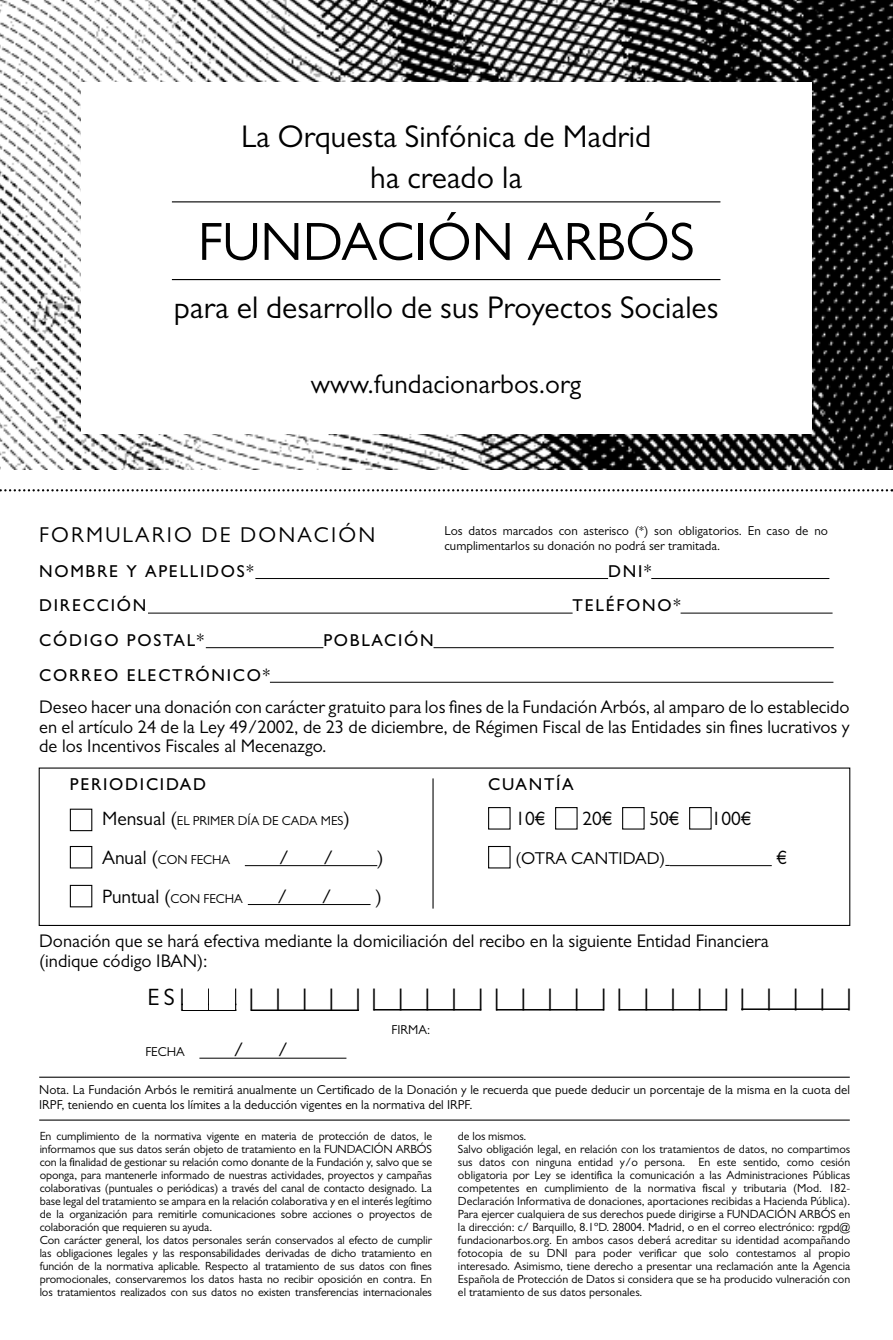
<style>
.page{position:relative;width:893px;height:1340px;background:#fff}
.page>*{position:absolute;margin:0;border:0;box-sizing:border-box;transform-origin:0 0}
.t1{font:54px "Gill Sans MT Pro";letter-spacing:.18em;color:#000}
.t2{font:31.5px/40.5px "Gill Sans MT Pro";color:#000;text-align:center}
.t3{font:27px "Gill Sans MT Pro";color:#000}
.t4{font:23.85px "Gill Sans MT Pro";color:#000}
.t5{font:21.6px "Gill Sans MT Pro";letter-spacing:.225em;color:#000}
.t6{font:19.35px "Gill Sans MT Pro";color:#000}
.t7{font:18.45px/19.3px "Gill Sans MT Pro";color:#000;text-align:justify}
.t8{font:500 17.32px "Gill Sans MT Pro";letter-spacing:.1em;color:#000}
.t9{font:17.32px "Gill Sans MT Pro";color:#000}
.t10{font:13.05px/15.5px "Gill Sans MT Pro";color:#000}
.t11{font:11.92px/13px "Gill Sans MT Pro";color:#000}
.s1{font-size:19.35px}
.s2{font-size:13.05px}
.s3{color:#fff}
</style>
<div class="page">
<hr style="left:181px;top:1003px;width:55px;height:2px;background:#000">
<hr style="left:251px;top:1009px;width:108px;height:2px;background:#000">
<hr style="left:181px;top:1009px;width:55px;height:2px;background:#000">
<hr style="left:373px;top:1009px;width:108px;height:1px;background:#000">
<hr style="left:496px;top:1009px;width:108px;height:1px;background:#000">
<hr style="left:619px;top:1009px;width:108px;height:1px;background:#000">
<div style="left:39px;top:767px;width:811px;height:159px;border:1px solid #000"></div>
<hr style="left:245px;top:865px;width:132px;height:1px;background:#000">
<hr style="left:248px;top:904px;width:123px;height:1px;background:#000">
<div style="left:70px;top:808px;width:22px;height:23px;border:1px solid #000"></div>
<div style="left:70px;top:846px;width:22px;height:22px;border:1px solid #000"></div>
<div style="left:70px;top:884px;width:22px;height:23px;border:1px solid #000"></div>
<hr style="left:670px;top:865px;width:102px;height:1px;background:#000">
<div style="left:488px;top:807px;width:23px;height:22px;border:1px solid #000"></div>
<div style="left:555px;top:807px;width:23px;height:22px;border:1px solid #000"></div>
<div style="left:622px;top:807px;width:23px;height:22px;border:1px solid #000"></div>
<div style="left:689px;top:807px;width:23px;height:22px;border:1px solid #000"></div>
<div style="left:488px;top:846px;width:23px;height:22px;border:1px solid #000"></div>
<hr style="left:39px;top:1119px;width:811px;height:1px;background:#000">
<hr style="left:39px;top:1076px;width:811px;height:1px;background:#000">
<hr style="left:255px;top:578px;width:353px;height:1px;background:#000">
<hr style="left:651px;top:578px;width:178px;height:1px;background:#000">
<hr style="left:148px;top:612px;width:425px;height:1px;background:#000">
<hr style="left:681px;top:612px;width:151px;height:1px;background:#000">
<hr style="left:206px;top:647px;width:117px;height:1px;background:#000">
<hr style="left:434px;top:647px;width:400px;height:1px;background:#000">
<hr style="left:270px;top:682px;width:563px;height:1px;background:#000">
<hr style="left:199px;top:1057px;width:147px;height:1px;background:#000">
<hr style="left:432px;top:778px;width:2px;height:130px;background:#000">
<hr style="left:741px;top:1008px;width:108px;height:1px;background:#000">
<div style="left:183px;top:988px;width:25px;height:21px;background:#fff"></div>
<div style="left:210px;top:988px;width:25px;height:21px;background:#fff"></div>
<svg style="left:0;top:489px;width:892px;height:2px"></svg>
<img style="left:0;top:0;width:893px;height:469px">
<div style="left:81px;top:82px;width:731px;height:352px;background:#fff"></div>
<hr style="left:172px;top:201px;width:548px;height:1px;background:#000">
<hr style="left:172px;top:279px;width:548px;height:1px;background:#000">
<h2 class="t2" style="left:241px;top:116px;width:412px">La Orquesta Sinfónica de Madrid ha creado la</h2>
<h1 class="t1" style="left:198px;top:209px;width:498px">fundación arbós</h1>
<h2 class="t2" style="left:174px;top:287px;width:546px">para el desarrollo de sus Proyectos Sociales</h2>
<h3 class="t3" style="left:311px;top:367px;width:272px">www.fundacionarbos.org</h3>
<h3 class="t5" style="left:39px;top:522px;width:338px">formulario DE DONACIÓN</h3>
<p class="t10" style="left:444px;top:522px;width:385px">Los datos marcados con asterisco (*) son obligatorios. En caso de no cumplimentarlos su donación no podrá ser tramitada.</p>
<h3 class="t8" style="left:39px;top:560px;width:118px">NOMBRE Y APE</h3>
<h3 class="t8" style="left:180px;top:560px;width:33px">LLIDO</h3>
<h3 class="t8" style="left:237px;top:560px;width:18px">S*</h3>
<h3 class="t8" style="left:608px;top:560px;width:45px">DNI*</h3>
<h3 class="t8" style="left:39px;top:595px;width:109px">DIRECCIÓN</h3>
<h3 class="t8" style="left:573px;top:595px;width:109px">TELÉFONO*</h3>
<h3 class="t8" style="left:39px;top:630px;width:26px">CÓDI</h3>
<h3 class="t8" style="left:90px;top:630px;width:116px">GO POSTAL*</h3>
<h3 class="t8" style="left:323px;top:630px;width:62px">POBLACIÓN</h3>
<h3 class="t8" style="left:39px;top:664px;width:14px">CORREO</h3>
<h3 class="t8" style="left:127px;top:664px;width:35px">ELECTRÓNICO</h3>
<h3 class="t8" style="left:263px;top:664px;width:9px">*</h3>
<p class="t7" style="left:39px;top:697px;width:812px">Deseo hacer una donación con carácter gratuito para los fines de la Fundación Arbós, al amparo de lo establecido en el artículo 24 de la Ley 49/2002, de 23 de diciembre, de Régimen Fiscal de las Entidades sin fines lucrativos y de los I ncentivos Fiscales al Mecenazgo.</p>
<h3 class="t8" style="left:70px;top:774px;width:138px">PERIODICIDAD</h3>
<p class="t10" style="left:102px;top:812px;width:249px"><span class="s1">Mensual (</span>el prim er día de cada m es<span class="s1">)</span></p>
<p class="t10" style="left:102px;top:851px;width:127px"><span class="s1">Anual (</span>con fecha</p>
<h3 class="t6" style="left:279px;top:845px;width:12px">/</h3>
<h3 class="t6" style="left:323px;top:845px;width:12px">/</h3>
<h3 class="t6" style="left:377px;top:845px;width:8px">)</h3>
<h3 class="t6" style="left:102px;top:884px;width:140px">Puntual (<span class="s2">con fec ha</span></h3>
<h3 class="t6" style="left:277px;top:884px;width:12px">/</h3>
<h3 class="t6" style="left:321px;top:884px;width:12px">/</h3>
<h3 class="t6" style="left:375px;top:884px;width:8px">)</h3>
<h3 class="t8" style="left:488px;top:774px;width:87px">CUANTÍA</h3>
<h3 class="t6" style="left:515px;top:806px;width:31px">10€</h3>
<h3 class="t6" style="left:582px;top:806px;width:31px">20€</h3>
<h3 class="t6" style="left:649px;top:806px;width:31px">50€</h3>
<h3 class="t6" style="left:712px;top:806px;width:41px">100€</h3>
<h3 class="t9" style="left:515px;top:847px;width:18px">(OTRA</h3>
<h3 class="t9" style="left:571px;top:847px;width:49px">CANTIDAD</h3>
<h3 class="t9" style="left:660px;top:847px;width:7px">)</h3>
<h3 class="t6" style="left:777px;top:845px;width:12px">€</h3>
<h3 class="t7" style="left:39px;top:931px;width:731px">Donación que se hará efectiva mediante la domiciliación del recibo en la siguiente Entidad Financiera (indique código I BAN):</h3>
<h3 class="t4" style="left:147px;top:982px;width:706px">ES |<span class="s3">3</span>|<span class="s3">1</span>| |<span class="s3">0</span>|<span class="s3">1</span>| |<span class="s3">8</span>| | |<span class="s3">0</span>|<span class="s3">5</span>|<span class="s3">3</span>| |<span class="s3">1</span>|<span class="s3">9</span>|<span class="s3">0</span>|<span class="s3">4</span>| |<span class="s3">0</span>|<span class="s3">4</span>|<span class="s3">2</span>|<span class="s3">6</span>| |<span class="s3">9</span>|<span class="s3">4</span>|<span class="s3">6</span>|<span class="s3">8</span>|</h3>
<p class="t10" style="left:145px;top:1043px;width:39px">fecha</p>
<h3 class="t6" style="left:233px;top:1038px;width:12px">/</h3>
<h3 class="t6" style="left:278px;top:1038px;width:12px">/</h3>
<p class="t10" style="left:391px;top:1022px;width:40px">firma:</p>
<p class="t10" style="left:39px;top:1081px;width:812px">Nota. La Fundación Arbós le remitirá anualmente un Certificado de la Donación y le recuerda que puede deducir un porcentaje de la misma en la cuota del<br>IRPF, teniendo en cuenta los límites a la deducción vigentes en la normativa del IRPF.</p>
<p class="t11" style="left:40px;top:1129px;width:394px">En cumplimiento de la normativa vigente en materia de protección de datos, le informamos que sus datos serán objeto de tratamiento en la FUNDACI ÓN ARBÓS con la finalidad de gestionar su relación como donante de la Fundación y, salvo que se oponga, para mantenerle informado de nuestras actividades, proyectos y campañas colaborativas (puntuales o periódicas) a través del canal de contacto designado. La base legal del tratamiento se ampara en la relación colaborativa y en el interés legítimo de la organización para remitirle comunicaciones sobre acciones o proyectos de colaboración que requieren su ayuda.<br>Con carácter general, los datos personales serán conservados al efecto de cumplir las obligaciones legales y las responsabilidades derivadas de dicho tratamiento en función de la normativa aplicable. Respecto al tratamiento de sus datos con fines promocionales, conservaremos los datos hasta no recibir oposición en contra. En los tratamientos realizados con sus datos no existen transferencias internacionales</p>
<p class="t11" style="left:458px;top:1129px;width:394px">de los mismos.<br>Salvo obligación legal, en relación con los tratamientos de datos, no compartimos sus datos con ninguna entidad y/o persona. En este sentido, como cesión obligatoria por Ley se identifica la comunicación a las Administraciones Públicas competentes en cumplimiento de la normativa fiscal y tributaria (Mod. 182- Declaración I nformativa de donaciones, aportaciones recibidas a H acienda Pública).<br>Para ejercer cualquiera de sus derechos puede dirigirse a FUNDACI ÓN ARBÓS en la dirección: c/ Barquillo, 8.1ºD. 28004. Madrid, o en el correo electrónico: rgpd@ fundacionarbos.org. En ambos casos deberá acreditar su identidad acompañando fotocopia de su DNI para poder verificar que solo contestamos al propio interesado. Asimismo, tiene derecho a presentar una reclamación ante la Agencia Española de Protección de Datos si considera que se ha producido vulneración con el tratamiento de sus datos personales.</p>
</div>
